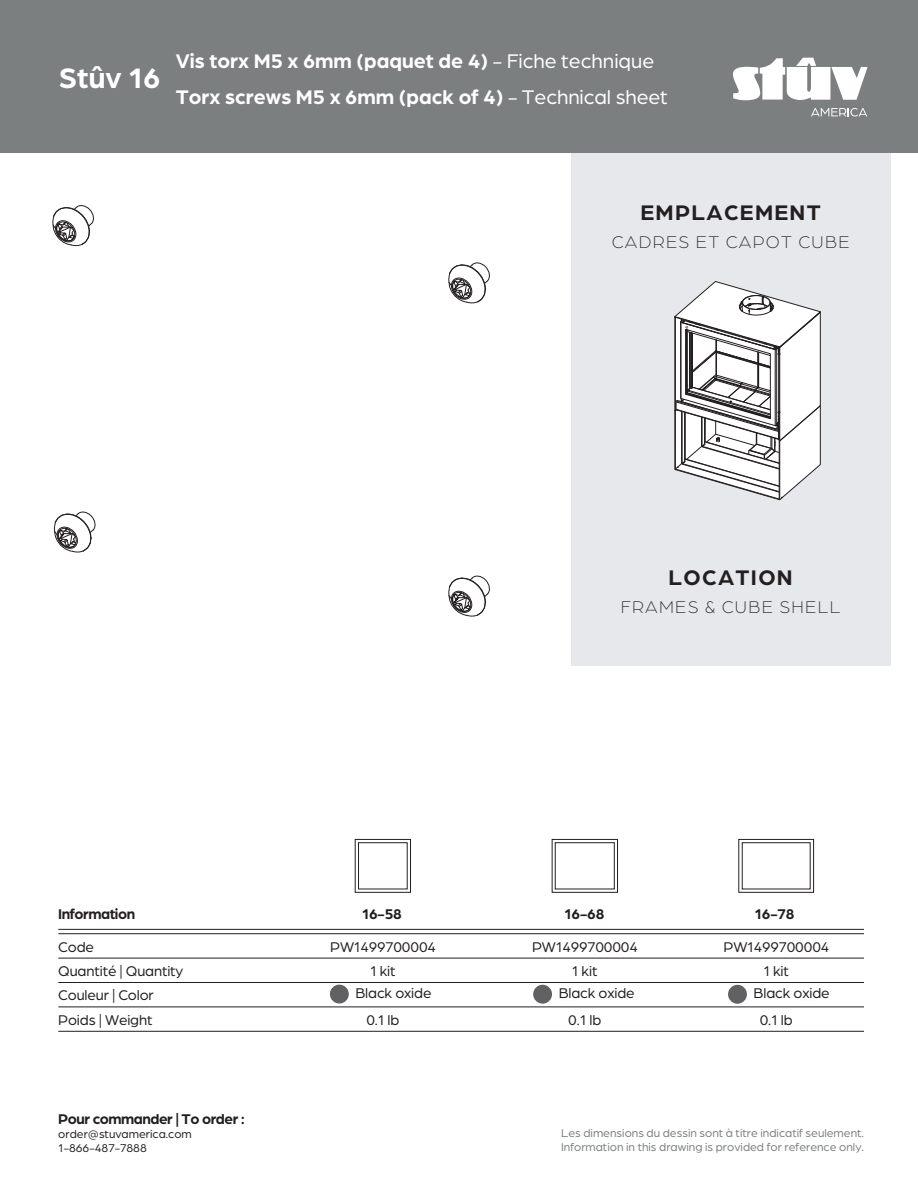
<style>
.page{position:relative;width:918px;height:1188px;background:#fff}
.page>*{position:absolute;margin:0;border:0;box-sizing:border-box;transform-origin:0 0}
.t1{font:700 30px "Arboria";color:#fff}
.t2{font:700 22.5px "Arboria";letter-spacing:.06em;color:#231f20}
.t3{font:700 21px/36px "Arboria";color:#fff}
.t4{font:300 18px "Arboria";letter-spacing:.075em;color:#231f20}
.t5{font:15px/23.9px "Arboria";letter-spacing:-.01em;color:#231f20}
.t6{font:700 15px "Arboria";letter-spacing:-.03em;color:#231f20}
.t7{font:12px/14.4px "Arboria";color:#7c7f80}
.t8{font:12px/14.4px "Arboria";color:#231f20}
.s1{font-weight:400}
</style>
<div class="page">
<div style="left:572px;top:152px;width:319px;height:514px;background:#e7e8ec"></div>
<div style="left:0;top:0;width:918px;height:152px;background:#7c7f80"></div>
<svg style="left:733px;top:58px;width:135px;height:42px"></svg>
<svg style="left:811px;top:108px;width:56px;height:9px"></svg>
<div style="left:355px;top:839px;width:56px;height:54px;border:1px solid #231f20"></div>
<div style="left:552px;top:839px;width:66px;height:54px;border:1px solid #231f20"></div>
<div style="left:739px;top:839px;width:75px;height:54px;border:1px solid #231f20"></div>
<hr style="left:58px;top:958px;width:806px;height:1px;background:#231f20">
<hr style="left:58px;top:982px;width:806px;height:1px;background:#231f20">
<hr style="left:58px;top:1007px;width:806px;height:1px;background:#231f20">
<hr style="left:58px;top:1031px;width:806px;height:1px;background:#231f20">
<hr style="left:58px;top:929px;width:806px;height:1px;background:#231f20">
<hr style="left:58px;top:933px;width:806px;height:1px;background:#231f20">
<div style="left:330px;top:985px;width:19px;height:19px;background:#616164;border-radius:50%"></div>
<div style="left:533px;top:985px;width:19px;height:19px;background:#616164;border-radius:50%"></div>
<div style="left:728px;top:985px;width:19px;height:19px;background:#616164;border-radius:50%"></div>
<svg style="left:674px;top:281px;width:147px;height:220px"></svg>
<svg style="left:448px;top:575px;width:42px;height:41px"></svg>
<svg style="left:54px;top:511px;width:42px;height:41px"></svg>
<svg style="left:52px;top:205px;width:42px;height:41px"></svg>
<svg style="left:448px;top:262px;width:42px;height:41px"></svg>
<h1 class="t1" style="left:59px;top:58px;width:103px">Stûv 16</h1>
<h3 class="t3" style="left:176px;top:42px;width:494px">Vis torx M5 x 6mm (paquet de 4) <span class="s1">- Fiche technique<br></span>Torx screws M5 x 6mm (pack of 4) <span class="s1">- Technical sheet</span></h3>
<h2 class="t2" style="left:641px;top:197px;width:182px">EMPLACEMENT</h2>
<p class="t4" style="left:612px;top:231px;width:239px">CADRES ET CAPOT CUBE</p>
<h2 class="t2" style="left:669px;top:562px;width:126px">LOCATION</h2>
<p class="t4" style="left:621px;top:596px;width:221px">FRAMES &amp; CUBE SHELL</p>
<p class="t6" style="left:58px;top:903px;width:78px">Information</p>
<p class="t6" style="left:362px;top:903px;width:42px">16-58</p>
<p class="t6" style="left:564px;top:903px;width:42px">16-68</p>
<p class="t6" style="left:755px;top:903px;width:41px">16-78</p>
<p class="t5" style="left:58px;top:935px;width:127px">Code<br>Quantité | Quantity<br>Couleur | Color</p>
<p class="t5" style="left:58px;top:1007px;width:96px">Poids | Weight</p>
<p class="t6" style="left:58px;top:1108px;width:188px">Pour commander | To order :</p>
<p class="t8" style="left:58px;top:1126px;width:135px">order@stuvamerica.com<br>1-866-487-7888</p>
<p class="t5" style="left:330px;top:935px;width:107px">PW1499700004</p>
<p class="t5" style="left:532px;top:935px;width:107px">PW1499700004</p>
<p class="t5" style="left:724px;top:935px;width:107px">PW1499700004</p>
<p class="t5" style="left:370px;top:958px;width:27px">1 kit</p>
<p class="t5" style="left:572px;top:958px;width:27px">1 kit</p>
<p class="t5" style="left:763px;top:958px;width:27px">1 kit</p>
<p class="t5" style="left:366px;top:1007px;width:34px">0.1 lb</p>
<p class="t5" style="left:568px;top:1007px;width:34px">0.1 lb</p>
<p class="t5" style="left:760px;top:1007px;width:35px">0.1 lb</p>
<p class="t5" style="left:355px;top:981px;width:78px">Black oxide</p>
<p class="t5" style="left:559px;top:981px;width:78px">Black oxide</p>
<p class="t5" style="left:754px;top:981px;width:78px">Black oxide</p>
<p class="t7" style="left:561px;top:1125px;width:304px">Les dimensions du dessin sont à titre indicatif seulement.<br>Information in this drawing is provided for reference only.</p>
</div>
